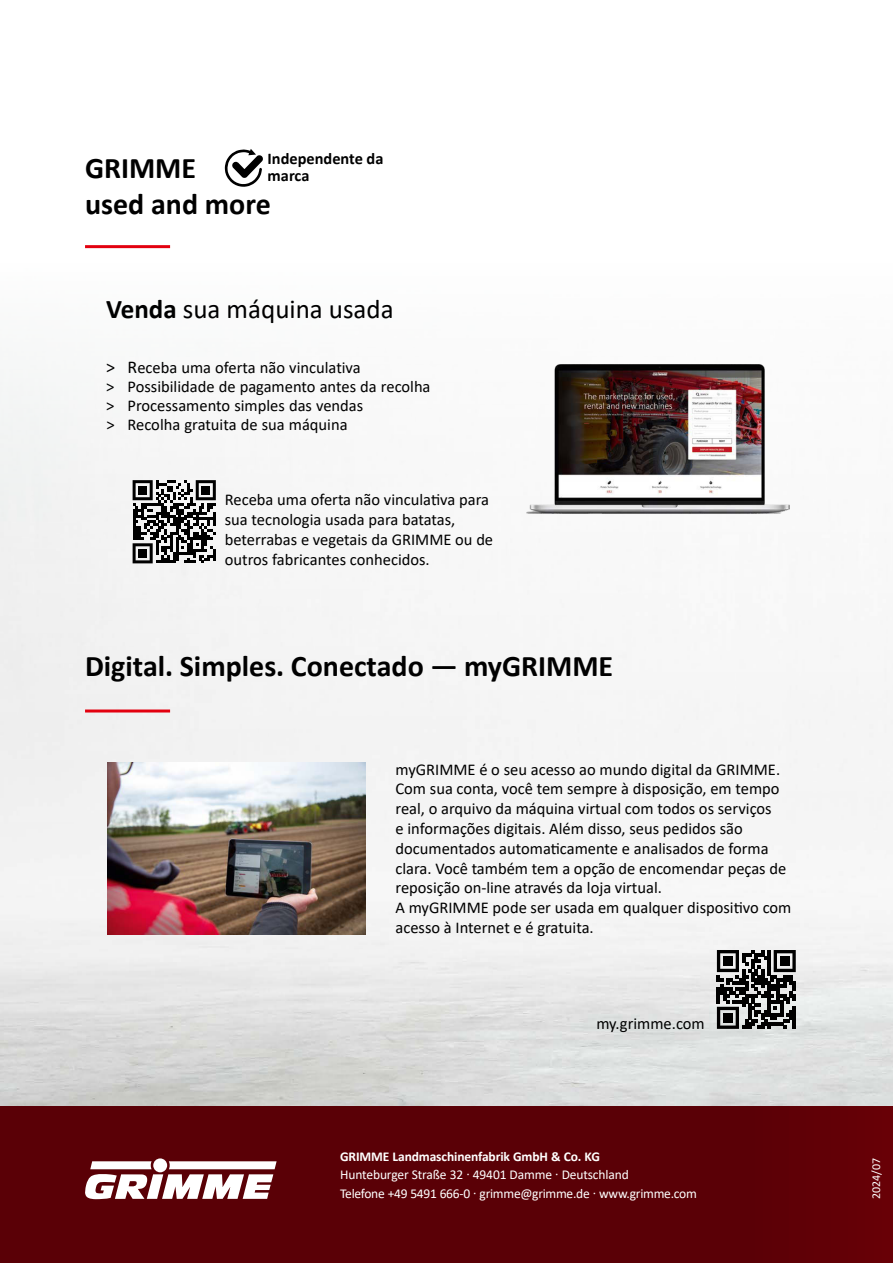
<style>
.page{position:relative;width:893px;height:1263px;background:#fff}
.page>*{position:absolute;margin:0;border:0;box-sizing:border-box;transform-origin:0 0}
.t1{font:700 30px/36px "Calibri";color:#000}
.t2{font:27px "Calibri";color:#000}
.t3{font:16.5px/19.8px "Calibri";color:#000}
.t4{font:700 16.35px/16.4px "Calibri";color:#000}
.t5{font:13.5px/18.6px "Calibri";letter-spacing:-.02em;color:#fff}
.t6{font:700 13.5px "Calibri";letter-spacing:-.01em;color:#fff}
.t7{font:12px "Calibri";color:#fff}
.s1{font-weight:700}
.s2{font-size:18px}
</style>
<div class="page">
<div style="left:0;top:1106px;width:893px;height:157px;background:#5a0006"></div>
<img style="left:0;top:166px;width:893px;height:940px">
<svg style="left:85px;top:1158px;width:192px;height:41px"></svg>
<hr style="left:85px;top:709px;width:85px;height:3px;background:#e3000f">
<svg style="left:225px;top:149px;width:39px;height:38px"></svg>
<hr style="left:85px;top:245px;width:85px;height:3px;background:#e3000f">
<div style="left:128px;top:474px;width:93px;height:95px;background:#f4f4f4"></div>
<svg style="left:133px;top:480px;width:83px;height:83px"></svg>
<div style="left:138px;top:486px;width:9px;height:8px;background:#000"></div>
<div style="left:201px;top:486px;width:9px;height:8px;background:#000"></div>
<div style="left:138px;top:549px;width:9px;height:9px;background:#000"></div>
<div style="left:711px;top:944px;width:91px;height:91px;background:linear-gradient(to bottom,#f3f2f2,#dfe3e2)"></div>
<svg style="left:717px;top:950px;width:79px;height:79px;background:#5e5f5f"></svg>
<div style="left:723px;top:956px;width:10px;height:10px;background:#000"></div>
<div style="left:780px;top:956px;width:9px;height:10px;background:#000"></div>
<div style="left:723px;top:1013px;width:10px;height:9px;background:#000"></div>
<div style="left:709px;top:942px;width:95px;height:95px;border:3px solid #fff"></div>
<img style="left:504px;top:353px;width:293px;height:167px">
<img style="left:107px;top:762px;width:259px;height:172px">
<h1 class="t1" style="left:85px;top:149px;width:187px">GRIMME<br>used and more</h1>
<p class="t4" style="left:268px;top:150px;width:117px">Independente da marca</p>
<h2 class="t2" style="left:106px;top:290px;width:289px"><span class="s1">Venda</span> sua máquina usada</h2>
<p class="t3" style="left:106px;top:358px;width:326px;line-height:19px"><span class="s2">&gt; R</span>eceba uma oferta não vinculativa<br>&gt; Possibilidade de pagamento antes da recolha &gt; Processamento simples das vendas<br>&gt; Recolha gratuita de sua máquina</p>
<p class="t3" style="left:225px;top:489px;width:270px">Receba uma oferta não vinculativa para sua tecnologia usada para batatas, beterrabas e vegetais da GRIMME ou de outros fabricantes conhecidos.</p>
<h1 class="t1" style="left:85px;top:648px;width:530px">Digital. Simples. Conectado — myGRIMME</h1>
<p class="t3" style="left:395px;top:759px;width:397px">myGRIMME é o seu acesso ao mundo digital da GRIMME.<br>Com sua conta, você tem sempre à disposição, em tempo real, o arquivo da máquina virtual com todos os serviços<br>e informações digitais. Além disso, seus pedidos são documentados automaticamente e analisados de forma clara. Você também tem a opção de encomendar peças de reposição on-line através da loja virtual.<br>A myGRIMME pode ser usada em qualquer dispositivo com acesso à Internet e é gratuita.</p>
<p class="t3" style="left:596px;top:1013px;width:110px">my.grimme.com</p>
<p class="t6" style="left:340px;top:1147px;width:261px">GRIMME Landmaschinenfabrik GmbH &amp; Co. KG</p>
<p class="t5" style="left:340px;top:1165px;width:358px">Hunteburger Straße 32 · 49401 Damme · Deutschland<br>Telefone +49 5491 666-0 · grimme@grimme.de · www.grimme.com</p>
<p class="t7" style="left:868px;top:1199px;width:43px;rotate:-90deg">2024/07</p>
</div>
